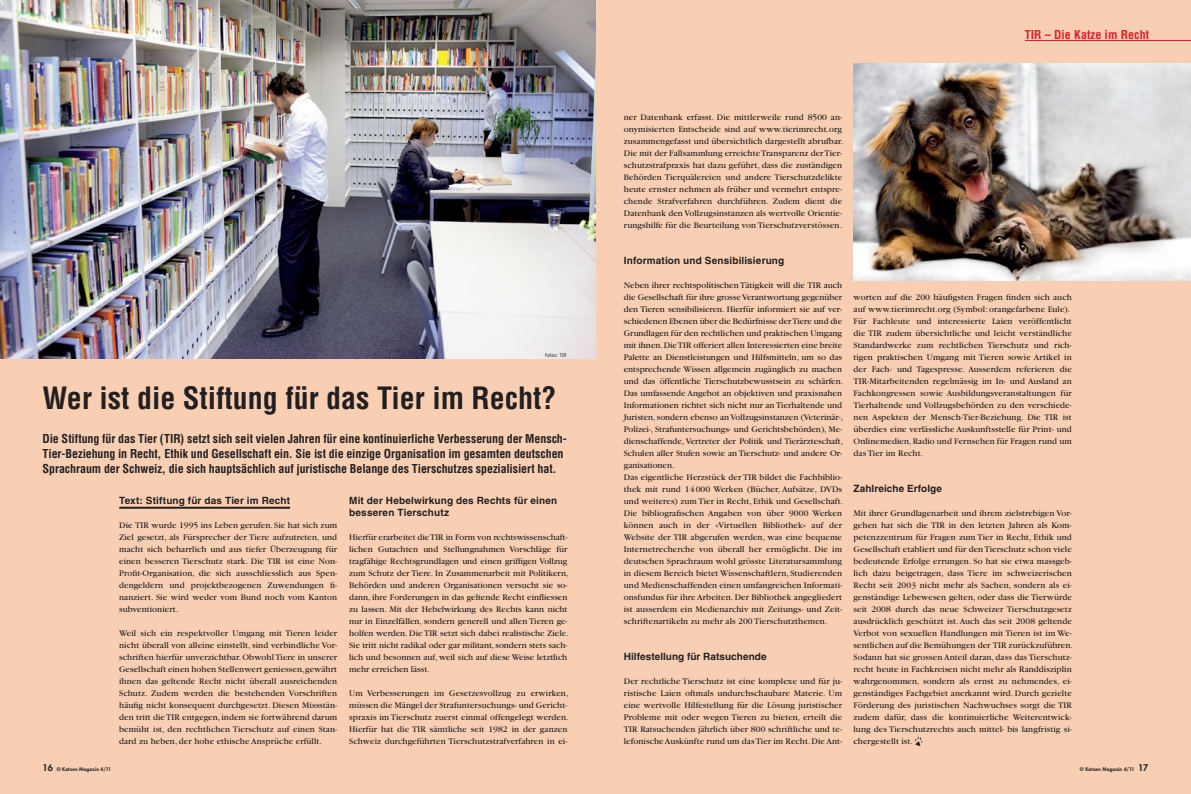
<style>
.page{position:relative;width:1191px;height:794px;background:#f8cfb3}
.page>*{position:absolute;margin:0;border:0;box-sizing:border-box;transform-origin:0 0}
.t1{font:700 condensed 30px "Helvetica LT";color:#231f20}
.t2{font:700 condensed 12px/15px "Helvetica LT";letter-spacing:-.01em;color:#231f20}
.t3{font:700 condensed 12px "Helvetica LT";letter-spacing:.01em;color:#da2128}
.t4{font:700 10px/12px "Helvetica LT";letter-spacing:.015em;color:#231f20}
.t5{font:9px/12px "Garamond LT";letter-spacing:.01em;color:#231f20}
.t6{font:800 5px "Futura LT";letter-spacing:.025em;color:#231f20}
.t7{font:condensed 5px "Helvetica LT";letter-spacing:.04em;color:#231f20}
.s1{font-size:9px}
</style>
<div class="page">
<hr style="left:119px;top:507px;width:171px;height:2px;background:#231f20">
<img style="left:854px;top:64px;width:337px;height:217px">
<img style="left:0;top:0;width:595px;height:359px">
<hr style="left:1024px;top:40px;width:167px;height:1px;background:#da2128">
<svg style="left:915px;top:737px;width:7px;height:9px"></svg>
<p class="t7" style="left:545px;top:352px;width:23px">Fotos: TIR</p>
<h1 class="t1" style="left:43px;top:380px;width:515px">Wer ist die Stiftung für das Tier im Recht?</h1>
<p class="t2" style="left:43px;top:430px;width:526px">Die Stiftung für das Tier (TIR) setzt sich seit vielen Jahren für eine kontinuierliche Verbesserung der Mensch-<br>Tier-Beziehung in Recht, Ethik und Gesellschaft ein. Sie ist die einzige Organisation im gesamten deutschen<br>Sprachraum der Schweiz, die sich hauptsächlich auf juristische Belange des Tierschutzes spezialisiert hat.</p>
<p class="t4" style="left:119px;top:494px;width:172px">Text: Stiftung für das Tier im Recht</p>
<p class="t5" style="left:119px;top:519px;width:219px;text-align:justify">Die TIR wurde 1995 ins Leben gerufen. Sie hat sich zum Ziel gesetzt, als Fürsprecher der Tiere aufzutreten, und macht sich beharrlich und aus tiefer Überzeugung für einen besseren Tierschutz stark. Die TIR ist eine Non-Profit-Organisation, die sich ausschliesslich aus Spen&shy;dengeldern und projektbezogenen Zuwendungen fi&shy;nanziert. Sie wird weder vom Bund noch vom Kanton subventioniert.</p>
<p class="t5" style="left:119px;top:627px;width:219px;text-align:justify">Weil sich ein respektvoller Umgang mit Tieren leider nicht überall von alleine einstellt, sind verbindliche Vor&shy;schriften hierfür unverzichtbar. Obwohl Tiere in unserer Gesellschaft einen hohen Stellenwert geniessen, gewährt ihnen das geltende Recht nicht überall ausreichenden Schutz. Zudem werden die bestehenden Vorschriften häufig nicht konsequent durchgesetzt. Diesen Missstän&shy;den tritt die TIR entgegen, indem sie fortwährend darum bemüht ist, den rechtlichen Tierschutz auf einen Stan&shy;dard zu heben, der hohe ethische Ansprüche erfüllt.</p>
<p class="t4" style="left:349px;top:494px;width:210px">Mit der Hebelwirkung des Rechts für einen besseren Tierschutz</p>
<p class="t5" style="left:349px;top:531px;width:221px">Hierfür erarbeitet die TIR in Form von rechtswissenschaft&shy;lichen Gutachten und Stellungnahmen Vorschläge für tragfähige Rechtsgrundlagen und einen griffigen Vollzug zum Schutz der Tiere. In Zusammenarbeit mit Politikern, Behörden und anderen Organisationen versucht sie so&shy;dann, ihre Forderungen in das geltende Recht einfliessen zu lassen. Mit der Hebelwirkung des Rechts kann nicht nur in Einzelfällen, sondern generell und allen Tieren ge&shy;holfen werden. Die TIR setzt sich dabei realistische Ziele.<br>Sie tritt nicht radikal oder gar militant, sondern stets sach&shy;lich und besonnen auf, weil sich auf diese Weise letztlich mehr erreichen lässt.</p>
<p class="t5" style="left:349px;top:687px;width:221px">Um Verbesserungen im Gesetzesvollzug zu erwirken, müssen die Mängel der Strafuntersuchungs- und Gericht&shy;spraxis im Tierschutz zuerst einmal offengelegt werden.<br>Hierfür hat die TIR sämtliche seit 1982 in der ganzen Schweiz durchgeführten Tierschutzstrafverfahren in ei-</p>
<h2 class="t3" style="left:1024px;top:27px;width:126px">TIR – Die Katze im Recht</h2>
<p class="t5" style="left:624px;top:111px;width:221px">ner Datenbank erfasst. Die mittlerweile rund 8500 an&shy;onymisierten Entscheide sind auf www.tierimrecht.org zusammengefasst und übersichtlich dargestellt abrufbar.<br>Die mit der Fallsammlung erreichte Transparenz der Tier&shy;schutzstrafpraxis hat dazu geführt, dass die zuständigen Behörden Tierquälereien und andere Tierschutzdelikte heute ernster nehmen als früher und vermehrt entspre&shy;chende Strafverfahren durchführen. Zudem dient die Datenbank den Vollzugsinstanzen als wertvolle Orientie&shy;rungshilfe für die Beurteilung von Tierschutzverstössen.</p>
<p class="t4" style="left:624px;top:254px;width:162px">Information und Sensibilisierung</p>
<p class="t5" style="left:624px;top:279px;width:221px">Neben ihrer rechtspolitischen Tätigkeit will die TIR auch die Gesellschaft für ihre grosse Verantwortung gegenüber den Tieren sensibilisieren. Hierfür informiert sie auf ver&shy;schiedenen Ebenen über die Bedürfnisse der Tiere und die Grundlagen für den rechtlichen und praktischen Umgang mit ihnen. Die TIR offeriert allen Interessierten eine breite Palette an Dienstleistungen und Hilfsmitteln, um so das entsprechende Wissen allgemein zugänglich zu machen und das öffentliche Tierschutzbewusstsein zu schärfen.<br>Das umfassende Angebot an objektiven und praxisnahen Informationen richtet sich nicht nur an Tierhaltende und Juristen, sondern ebenso an Vollzugsinstanzen (Veterinär-, Polizei-, Strafuntersuchungs- und Gerichtsbehörden), Me&shy;dienschaffende, Vertreter der Politik und Tierärzteschaft, Schulen aller Stufen sowie an Tierschutz- und andere Or&shy;ganisationen.<br>Das eigentliche Herzstück der TIR bildet die Fachbiblio&shy;thek mit rund 14 000 Werken (Bücher, Aufsätze, DVDs und weiteres) zum Tier in Recht, Ethik und Gesellschaft.<br>Die bibliografischen Angaben von über 9000 Werken können auch in der «Virtuellen Bibliothek» auf der Website der TIR abgerufen werden, was eine bequeme Internetrecherche von überall her ermöglicht. Die im deutschen Sprachraum wohl grösste Literatursammlung in diesem Bereich bietet Wissenschaftlern, Studierenden und Medienschaffenden einen umfangreichen Informati&shy;onsfundus für ihre Arbeiten. Der Bibliothek angegliedert ist ausserdem ein Medienarchiv mit Zeitungs- und Zeit&shy;schriftenartikeln zu mehr als 200 Tierschutzthemen.</p>
<p class="t4" style="left:624px;top:650px;width:144px">Hilfestellung für Ratsuchende</p>
<p class="t5" style="left:624px;top:675px;width:220px;text-align:justify">Der rechtliche Tierschutz ist eine komplexe und für ju&shy;ristische Laien oftmals undurchschaubare Materie. Um eine wertvolle Hilfestellung für die Lösung juristischer Probleme mit oder wegen Tieren zu bieten, erteilt die TIR Ratsuchenden jährlich über 800 schriftliche und te&shy;lefonische Auskünfte rund um das Tier im Recht. Die Ant-</p>
<p class="t5" style="left:853px;top:291px;width:220px">worten auf die 200 häufigsten Fragen finden sich auch auf www.tierimrecht.org (Symbol: orangefarbene Eule).<br>Für Fachleute und interessierte Laien veröffentlicht die TIR zudem übersichtliche und leicht verständliche Standardwerke zum rechtlichen Tierschutz und rich&shy;tigen praktischen Umgang mit Tieren sowie Artikel in der Fach- und Tagespresse. Ausserdem referieren die TIR-Mitarbeitenden regelmässig im In- und Ausland an Fachkongressen sowie Ausbildungsveranstaltungen für Tierhaltende und Vollzugsbehörden zu den verschiede&shy;nen Aspekten der Mensch-Tier-Beziehung. Die TIR ist überdies eine verlässliche Auskunftsstelle für Print- und Onlinemedien, Radio und Fernsehen für Fragen rund um das Tier im Recht.</p>
<p class="t4" style="left:853px;top:482px;width:90px">Zahlreiche Erfolge</p>
<p class="t5" style="left:853px;top:507px;width:221px">Mit ihrer Grundlagenarbeit und ihrem zielstrebigen Vor&shy;gehen hat sich die TIR in den letzten Jahren als Kom&shy;petenzzentrum für Fragen zum Tier in Recht, Ethik und Gesellschaft etabliert und für den Tierschutz schon viele bedeutende Erfolge errungen. So hat sie etwa massgeb&shy;lich dazu beigetragen, dass Tiere im schweizerischen Recht seit 2003 nicht mehr als Sachen, sondern als ei&shy;genständige Lebewesen gelten, oder dass die Tierwürde seit 2008 durch das neue Schweizer Tierschutzgesetz ausdrücklich geschützt ist. Auch das seit 2008 geltende Verbot von sexuellen Handlungen mit Tieren ist im We&shy;sentlichen auf die Bemühungen der TIR zurückzuführen.<br>Sodann hat sie grossen Anteil daran, dass das Tierschutz&shy;recht heute in Fachkreisen nicht mehr als Randdisziplin wahrgenommen, sondern als ernst zu nehmendes, ei&shy;genständiges Fachgebiet anerkannt wird. Durch gezielte Förderung des juristischen Nachwuchses sorgt die TIR zudem dafür, dass die kontinuierliche Weiterentwick&shy;lung des Tierschutzrechts auch mittel- bis langfristig si&shy;chergestellt ist.</p>
<p class="t6" style="left:43px;top:766px;width:70px"><span class="s1">16</span> © Katzen Magazin 4/11</p>
<p class="t6" style="left:1079px;top:766px;width:70px">© Katzen Magazin 4/11 <span class="s1">17</span></p>
</div>
